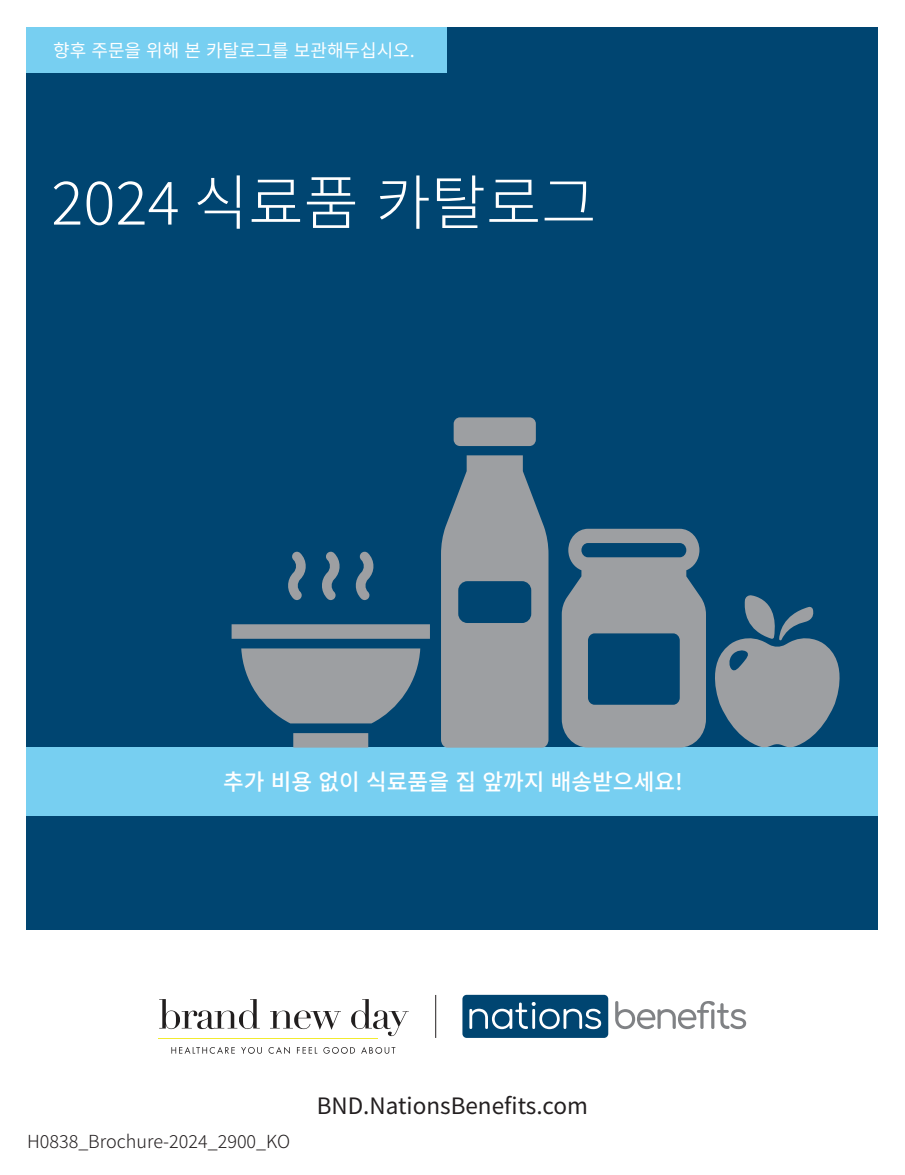
<style>
.page{position:relative;width:905px;height:1175px;background:#fff}
.page>*{position:absolute;margin:0;border:0;box-sizing:border-box;transform-origin:0 0}
.t1{font:300 60px "Noto Sans CJ Kkr";color:#fff}
.t2{font:22.5px "Noto Sans CJ Kkr";color:#231f20}
.t3{font:500 22.5px "Noto Sans CJ Kkr";color:#fff}
.t4{font:300 18px "Noto Sans CJ Kkr";color:#231f20}
.t5{font:18px "Noto Sans CJ Kkr";color:#fff}
</style>
<div class="page">
<div style="left:27px;top:27px;width:851px;height:902px;background:#004571"></div>
<div style="left:27px;top:747px;width:851px;height:68px;background:#77cff1"></div>
<div style="left:27px;top:27px;width:419px;height:45px;background:#77cff1"></div>
<svg style="left:231px;top:551px;width:199px;height:196px"></svg>
<svg style="left:561px;top:529px;width:279px;height:218px"></svg>
<svg style="left:453px;top:417px;width:83px;height:29px;background:#979ba0"></svg>
<svg style="left:441px;top:455px;width:107px;height:292px"></svg>
<hr style="left:435px;top:995px;width:1px;height:43px;background:#231f20">
<svg style="left:159px;top:999px;width:101px;height:30px"></svg>
<svg style="left:270px;top:1010px;width:71px;height:19px"></svg>
<svg style="left:351px;top:999px;width:58px;height:37px"></svg>
<hr style="left:158px;top:1037px;width:219px;height:1px;background:#f2eb30">
<svg style="left:171px;top:1047px;width:64px;height:6px"></svg>
<svg style="left:241px;top:1047px;width:21px;height:6px"></svg>
<svg style="left:268px;top:1047px;width:22px;height:6px"></svg>
<svg style="left:297px;top:1047px;width:20px;height:6px"></svg>
<svg style="left:323px;top:1047px;width:32px;height:6px"></svg>
<svg style="left:361px;top:1047px;width:34px;height:6px"></svg>
<svg style="left:615px;top:1001px;width:131px;height:28px"></svg>
<div style="left:462px;top:994px;width:146px;height:43px;background:#004571;border-radius:4px"></div>
<svg style="left:469px;top:1002px;width:132px;height:27px"></svg>
<p class="t5" style="left:53px;top:40px;width:363px">향후 주문을 위해 본 카탈로그를 보관해두십시오.</p>
<h1 class="t1" style="left:51px;top:169px;width:546px">2024 식료품 카탈로그</h1>
<p class="t3" style="left:223px;top:769px;width:461px">추가 비용 없이 식료품을 집 앞까지 배송받으세요!</p>
<p class="t4" style="left:27px;top:1131px;width:265px">H0838_Brochure-2024_2900_KO</p>
<p class="t2" style="left:317px;top:1093px;width:272px">BND.NationsBenefits.com</p>
</div>
